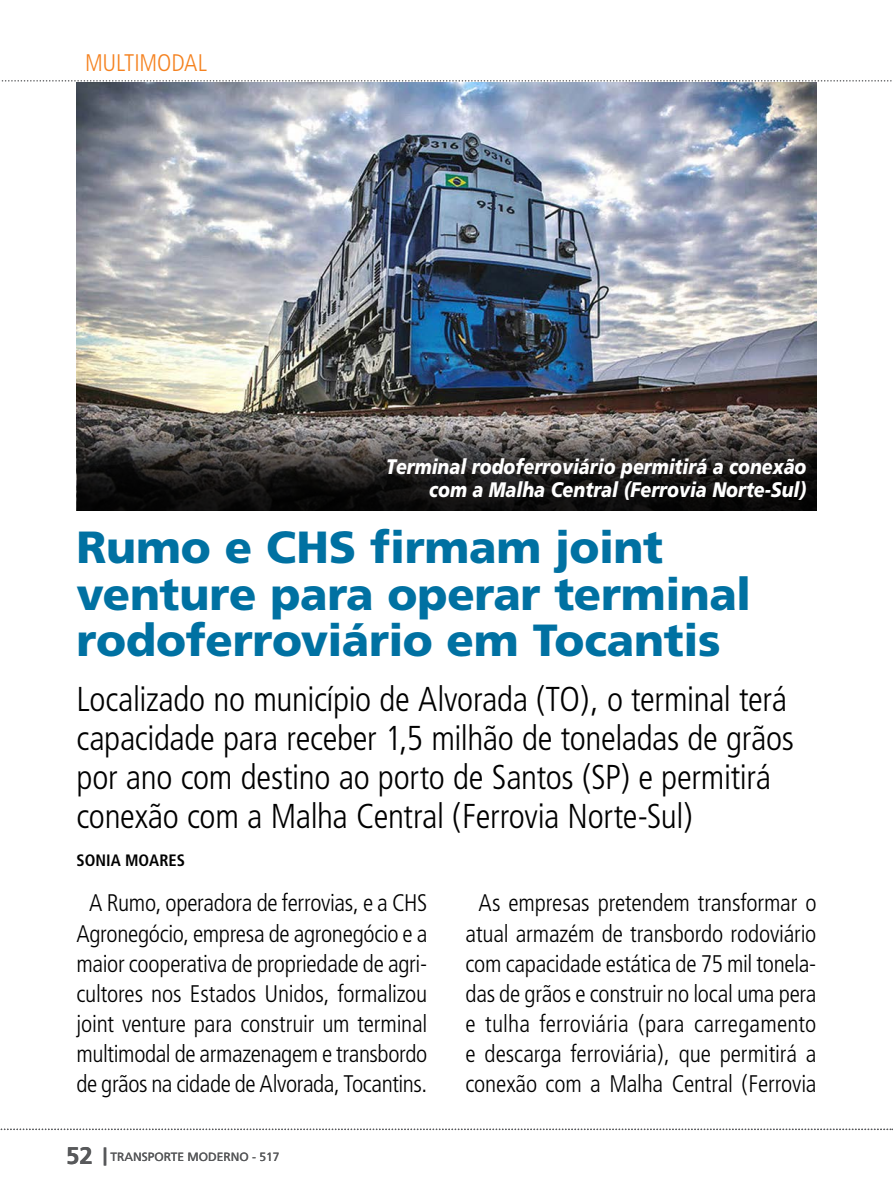
<style>
.page{position:relative;width:893px;height:1191px;background:#fff}
.page>*{position:absolute;margin:0;border:0;box-sizing:border-box;transform-origin:0 0}
.t1{font:900 45px/46.5px "Frutiger";letter-spacing:-.005em;color:#0071a2}
.t2{font:300 condensed 34.5px/39px "Frutiger";letter-spacing:-.01em;color:#000}
.t3{font:300 condensed 24px/30px "Frutiger";letter-spacing:-.01em;color:#000;text-align:center}
.t4{font:300 condensed 24px "Frutiger";letter-spacing:-.005em;color:#f58220}
.t5{font:700 24px "Frutiger";color:#58595b}
.t6{font:italic 900 21px/22.5px "Frutiger";color:#fff;text-align:right;scale:.85 1}
.t7{font:700 condensed 16.5px "Frutiger";color:#000}
.t8{font:12px "Frutiger";color:#58595b}
.s1{font-weight:900;font-size:18px}
</style>
<div class="page">
<svg style="left:0;top:1128px;width:893px;height:2px"></svg>
<img style="left:77px;top:82px;width:740px;height:428px">
<svg style="left:77px;top:417px;width:739px;height:93px;background:#3a3736"></svg>
<svg style="left:1px;top:80px;width:891px;height:2px"></svg>
<p class="t4" style="left:85px;top:49px;width:123px">MULTIMODAL</p>
<p class="t6" style="left:386px;top:455px;width:496px">Terminal rodoferroviário permitirá a conexão com a Malha Central (Ferrovia Norte-Sul)</p>
<h1 class="t1" style="left:77px;top:524px;width:676px">Rumo e CHS firmam joint venture para operar terminal rodoferroviário em Tocantis</h1>
<h2 class="t2" style="left:77px;top:680px;width:719px">Localizado no município de Alvorada (TO), o terminal terá capacidade para receber 1,5 milhão de toneladas de grãos por ano com destino ao porto de Santos (SP) e permitirá conexão com a Malha Central (Ferrovia Norte-Sul)</h2>
<p class="t7" style="left:77px;top:850px;width:110px">SONIA MOARES</p>
<p class="t3" style="left:77px;top:888px;width:352px">A Rumo, operadora de ferrovias, e a CHS Agronegócio, empresa de agronegócio e a maior cooperativa de propriedade de agri&shy;cultores nos Estados Unidos, formalizou joint venture para construir um terminal multimodal de armazenagem e transbordo de grãos na cidade de Alvorada, Tocantins.</p>
<p class="t5" style="left:66px;top:1141px;width:42px">52 <span class="s1">|</span></p>
<p class="t8" style="left:110px;top:1149px;width:171px">TRANSPORTE MODERNO - 517</p>
<p class="t3" style="left:466px;top:888px;width:352px">As empresas pretendem transformar o atual armazém de transbordo rodoviário com capacidade estática de 75 mil tonela&shy;das de grãos e construir no local uma pera e tulha ferroviária (para carregamento e descarga ferroviária), que permitirá a conexão com a Malha Central (Ferrovia</p>
</div>
